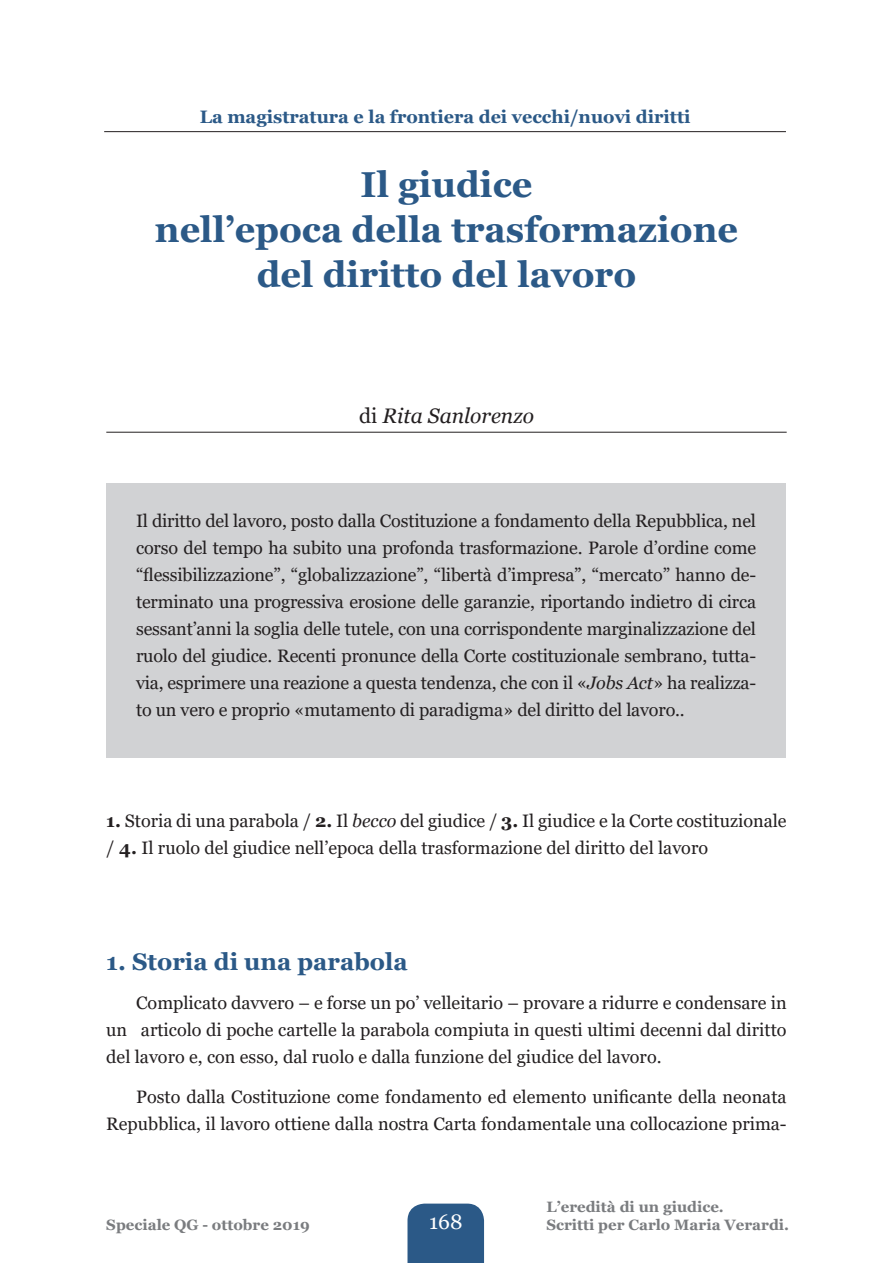
<style>
.page{position:relative;width:893px;height:1263px;background:#fff}
.page>*{position:absolute;margin:0;border:0;box-sizing:border-box;transform-origin:0 0}
.titolo{font:700 36px/45px "Georgia";color:#2b5987;text-align:center}
.sottotitolo1{font:700 24px "Georgia";color:#2b5987}
.autore{font:italic 21px "Georgia";color:#231f20}
.t1{font:21px "Georgia";color:#fff}
.sommario{font:18px/27px "Georgia";letter-spacing:-.01em;color:#231f20;text-align:justify}
.testo{font:18px/27px "Georgia";color:#231f20}
.t2{font:700 18px "Georgia";color:#2b5987}
.t3{font:700 15px/18px "Georgia";color:#7a7c7f}
.s1{font-style:normal}
.s2{font-style:italic}
.s3{font-weight:700}
</style>
<div class="page">
<div style="left:407px;top:1203px;width:77px;height:60px;background:#2b5987"></div>
<hr style="left:104px;top:131px;width:682px;height:1px;background:#231f20">
<hr style="left:106px;top:432px;width:681px;height:1px;background:#231f20">
<div style="left:106px;top:483px;width:680px;height:275px;background:#d1d2d4"></div>
<p class="t2" style="left:200px;top:105px;width:492px">La magistratura e la frontiera dei vecchi/nuovi diritti</p>
<p class="titolo" style="left:155px;top:162px;width:585px">Il giudice<br>nell’epoca della trasformazione del diritto del lavoro</p>
<p class="autore" style="left:359px;top:403px;width:176px"><span class="s1">di</span> Rita Sanlorenzo</p>
<p class="sommario" style="left:136px;top:507px;width:622px">Il diritto del lavoro, posto dalla Costituzione a fondamento della Repubblica, nel corso del tempo ha subito una profonda trasformazione. Parole d’ordine come “flessibilizzazione”, “globalizzazione”, “libertà d’impresa”, “mercato” hanno de&shy;terminato una progressiva erosione delle garanzie, riportando indietro di circa sessant’anni la soglia delle tutele, con una corrispondente marginalizzazione del ruolo del giudice. Recenti pronunce della Corte costituzionale sembrano, tutta&shy;via, esprimere una reazione a questa tendenza, che con il «<span class="s2">Jobs Act</span>» ha realizza&shy;to un vero e proprio «mutamento di paradigma» del diritto del lavoro..</p>
<p class="testo" style="left:106px;top:807px;width:682px"><span class="s3">1.</span> Storia di una parabola / <span class="s3">2.</span> Il <span class="s2">becco</span> del giudice / <span class="s3">3.</span> Il giudice e la Corte costituzionale / <span class="s3">4.</span> Il ruolo del giudice nell’epoca della trasformazione del diritto del lavoro</p>
<p class="sottotitolo1" style="left:106px;top:946px;width:303px">1. Storia di una parabola</p>
<p class="testo" style="left:106px;top:990px;width:682px;text-align:justify;text-indent:30px">Complicato davvero – e forse un po’ velleitario – provare a ridurre e condensare in un articolo di poche cartelle la parabola compiuta in questi ultimi decenni dal diritto del lavoro e, con esso, dal ruolo e dalla funzione del giudice del lavoro.</p>
<p class="testo" style="left:106px;top:1084px;width:682px;text-align:right">Posto dalla Costituzione come fondamento ed elemento unificante della neonata<br>Repubblica, il lavoro ottiene dalla nostra Carta fondamentale una collocazione prima-</p>
<p class="t3" style="left:106px;top:1215px;width:205px">Speciale QG - ottobre 2019</p>
<p class="t1" style="left:429px;top:1209px;width:35px">168</p>
<p class="t3" style="left:546px;top:1197px;width:244px">L’eredità di un giudice.<br>Scritti per Carlo Maria Verardi.</p>
</div>
